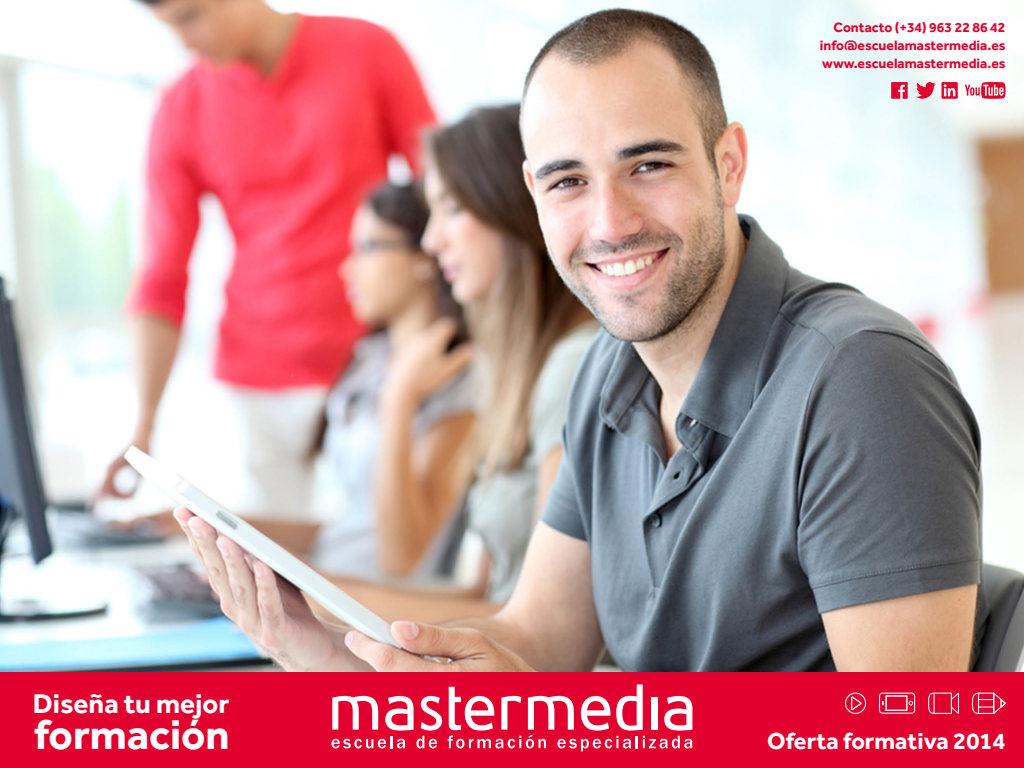
<style>
.page{position:relative;width:1024px;height:768px;background:#fff}
.page>*{position:absolute;margin:0;border:0;box-sizing:border-box;transform-origin:0 0}
.t1{font:700 43px "Effra";color:#fff}
.t2{font:700 28px "Effra";color:#fff}
.t3{font:700 24px "Effra";color:#fff}
.t4{font:700 14px/18px "Effra";color:#e2002f;text-align:justify}
</style>
<div class="page">
<img style="left:0;top:0;width:1024px;height:672px">
<div style="left:0;top:672px;width:1024px;height:96px;background:#e2002f"></div>
<svg style="left:332px;top:696px;width:110px;height:52px"></svg>
<svg style="left:448px;top:684px;width:244px;height:67px"></svg>
<svg style="left:845px;top:692px;width:22px;height:22px"></svg>
<svg style="left:928px;top:692px;width:78px;height:22px"></svg>
<div style="left:886px;top:696px;width:21px;height:15px;border:1px solid #fff"></div>
<div style="left:879px;top:693px;width:36px;height:21px;border:1px solid #fff;border-radius:3px"></div>
<svg style="left:909px;top:701px;width:4px;height:5px"></svg>
<svg style="left:891px;top:82px;width:17px;height:17px"></svg>
<svg style="left:916px;top:82px;width:20px;height:17px"></svg>
<svg style="left:942px;top:82px;width:16px;height:17px"></svg>
<svg style="left:944px;top:84px;width:11px;height:12px"></svg>
<svg style="left:965px;top:82px;width:41px;height:17px"></svg>
<h2 class="t2" style="left:33px;top:687px;width:198px">Diseña tu mejor</h2>
<h1 class="t1" style="left:34px;top:708px;width:197px">formación</h1>
<p class="t4" style="left:820px;top:18px;width:187px;text-indent:13px">Contacto (+34) 963 22 86 42 info@escuelamastermedia.es www.escuelamastermedia.es</p>
<h3 class="t3" style="left:767px;top:726px;width:240px">Oferta formativa 2014</h3>
</div>
